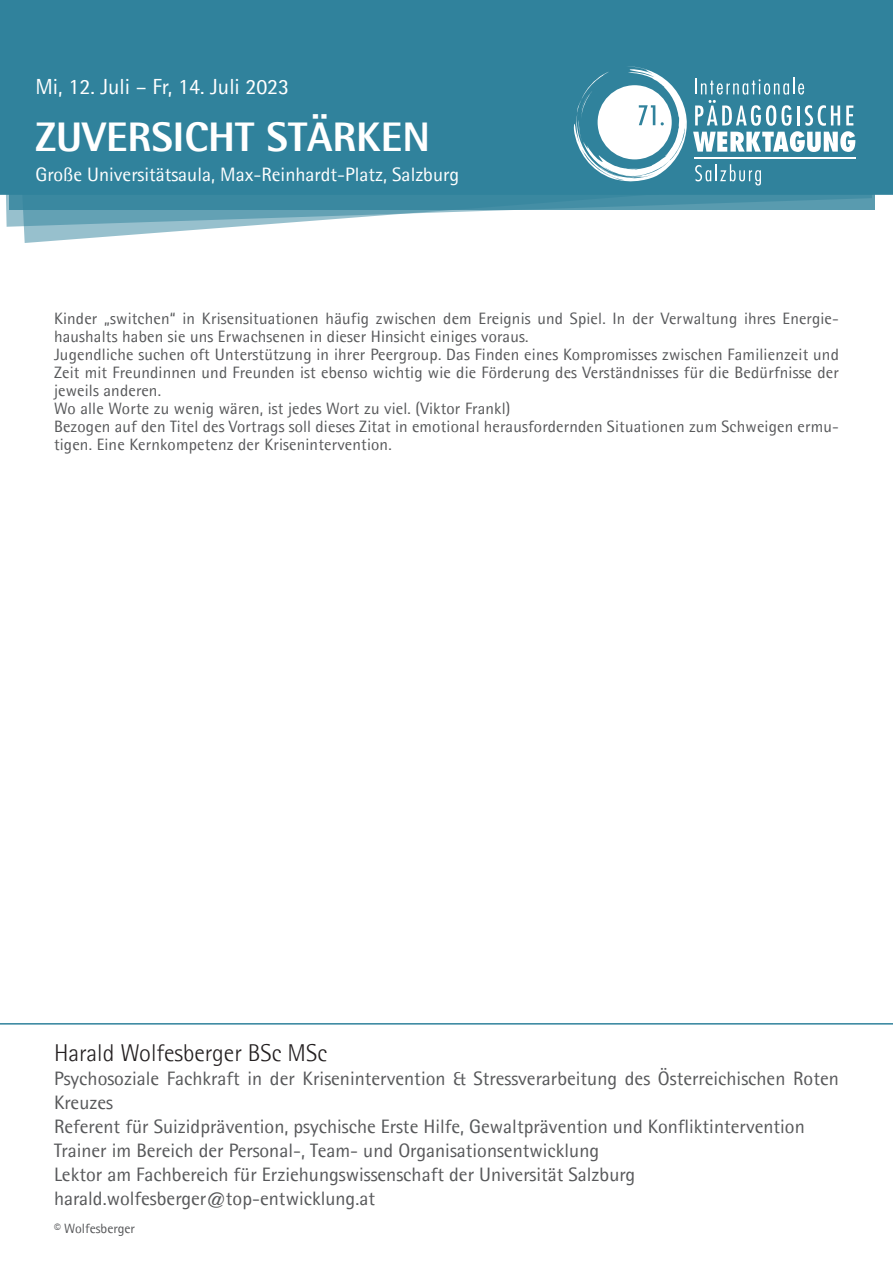
<style>
.page{position:relative;width:893px;height:1263px;background:#fff}
.page>*{position:absolute;margin:0;border:0;box-sizing:border-box;transform-origin:0 0}
.t1{font:800 41.4px "Agfa Rotis Semisans";color:#fff}
.t2{font:300 24.3px "Agfa Rotis Semisans";color:#231f20}
.t3{font:21.9px "Agfa Rotis Semisans";color:#fff}
.t4{font:19.5px/24px "Agfa Rotis Semisans";color:#57585a}
.t5{font:19.5px "Agfa Rotis Semisans";color:#fff}
.t6{font:16.5px/18px "Agfa Rotis Semisans";letter-spacing:.01em;color:#57585a}
.t7{font:13.5px "Agfa Rotis Semisans";color:#57585a}
</style>
<div class="page">
<div style="left:0;top:0;width:893px;height:195px;border:2px solid #30829c"></div>
<svg style="left:3px;top:5px;width:869px;height:222px;background:#38879f"></svg>
<svg style="left:17px;top:8px;width:872px;height:235px;background:#4e94aa"></svg>
<hr style="left:694px;top:158px;width:162px;height:1px;background:#fff">
<svg style="left:574px;top:66px;width:281px;height:120px"></svg>
<hr style="left:0;top:1023px;width:893px;height:1px;background:#30829c">
<h3 class="t3" style="left:35px;top:74px;width:255px">Mi, 12. Juli – Fr, 14. Juli 2023</h3>
<h1 class="t1" style="left:35px;top:111px;width:396px">ZUVERSICHT STÄRKEN</h1>
<p class="t5" style="left:35px;top:162px;width:425px">Große Universitätsaula, Max-Reinhardt-Platz, Salzburg</p>
<p class="t6" style="left:54px;top:309px;width:786px">Kinder „switchen“ in Krisensituationen häufig zwischen dem Ereignis und Spiel. In der Verwaltung ihres Energie&shy;haushalts haben sie uns Erwachsenen in dieser Hinsicht einiges voraus.<br>Jugendliche suchen oft Unterstützung in ihrer Peergroup. Das Finden eines Kompromisses zwischen Familienzeit und Zeit mit Freundinnen und Freunden ist ebenso wichtig wie die Förderung des Verständnisses für die Bedürfnisse der jeweils anderen.<br>Wo alle Worte zu wenig wären, ist jedes Wort zu viel. (Viktor Frankl)<br>Bezogen auf den Titel des Vortrags soll dieses Zitat in emotional herausfordernden Situationen zum Schweigen ermu&shy;tigen. Eine Kernkompetenz der Krisenintervention.</p>
<h2 class="t2" style="left:54px;top:1039px;width:275px">Harald Wolfesberger BSc MSc</h2>
<p class="t4" style="left:54px;top:1066px;width:786px">Psychosoziale Fachkraft in der Krisenintervention &amp; Stressverarbeitung des Österreichischen Roten Kreuzes<br>Referent für Suizidprävention, psychische Erste Hilfe, Gewaltprävention und Konfliktintervention Trainer im Bereich der Personal-, Team- und Organisationsentwicklung<br>Lektor am Fachbereich für Erziehungswissenschaft der Universität Salzburg harald.wolfesberger@top-entwicklung.at</p>
<p class="t7" style="left:54px;top:1221px;width:83px">© Wolfesberger</p>
</div>
